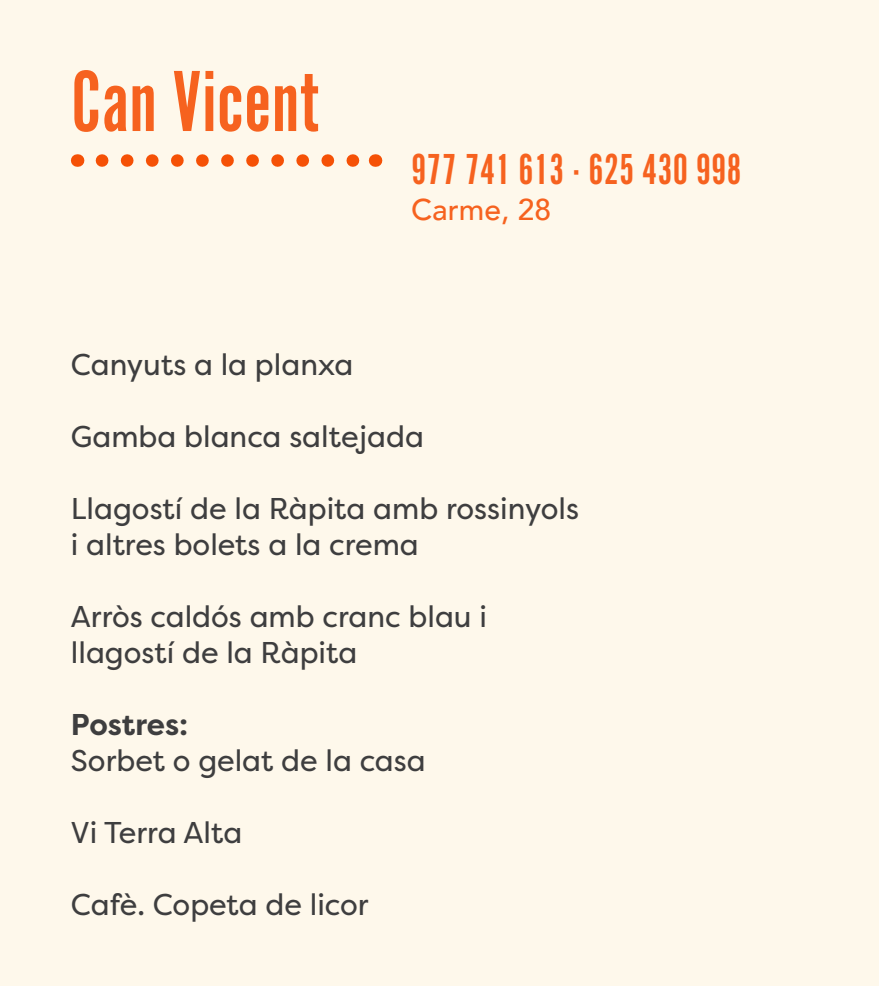
<style>
.page{position:relative;width:879px;height:986px;background:#fff}
.page>*{position:absolute;margin:0;border:0;box-sizing:border-box;transform-origin:0 0}
.t1{font:90px "Alternate Got No 1 D";color:#f6621f}
.t2{font:45px "Alternate Got No 1 D";color:#f6621f}
.t3{font:30px "Filson Pro";color:#3e3e3f}
.t4{font:700 30px "Filson Pro";color:#3e3e3f}
.t5{font:500 30px "Avenir";color:#f6621f}
</style>
<div class="page">
<div style="left:0;top:0;width:879px;height:985px;background:#fef8eb"></div>
<svg style="left:102px;top:154px;width:258px;height:13px"></svg>
<svg style="left:77px;top:154px;width:1px;height:13px"></svg>
<svg style="left:375px;top:154px;width:1px;height:13px"></svg>
<p class="t1" style="left:71px;top:54px;width:249px">Can Vicent</p>
<p class="t3" style="left:71px;top:344px;width:284px">Canyuts a la planxa</p>
<p class="t2" style="left:411px;top:146px;width:332px">977 741 613 · 625 430 998</p>
<p class="t5" style="left:411px;top:184px;width:142px">Carme, 28</p>
<p class="t3" style="left:71px;top:416px;width:355px">Gamba blanca saltejada</p>
<p class="t3" style="left:71px;top:488px;width:510px">Llagostí de la Ràpita amb rossinyols</p>
<p class="t3" style="left:71px;top:524px;width:349px">i altres bolets a la crema</p>
<p class="t3" style="left:71px;top:596px;width:417px">Arròs caldós amb cranc blau i</p>
<p class="t3" style="left:71px;top:632px;width:288px">llagostí de la Ràpita</p>
<p class="t4" style="left:71px;top:705px;width:119px">Postres:</p>
<p class="t3" style="left:71px;top:740px;width:356px">Sorbet o gelat de la casa</p>
<p class="t3" style="left:71px;top:812px;width:173px">Vi Terra Alta</p>
<p class="t3" style="left:71px;top:884px;width:299px">Cafè. Copeta de licor</p>
</div>
